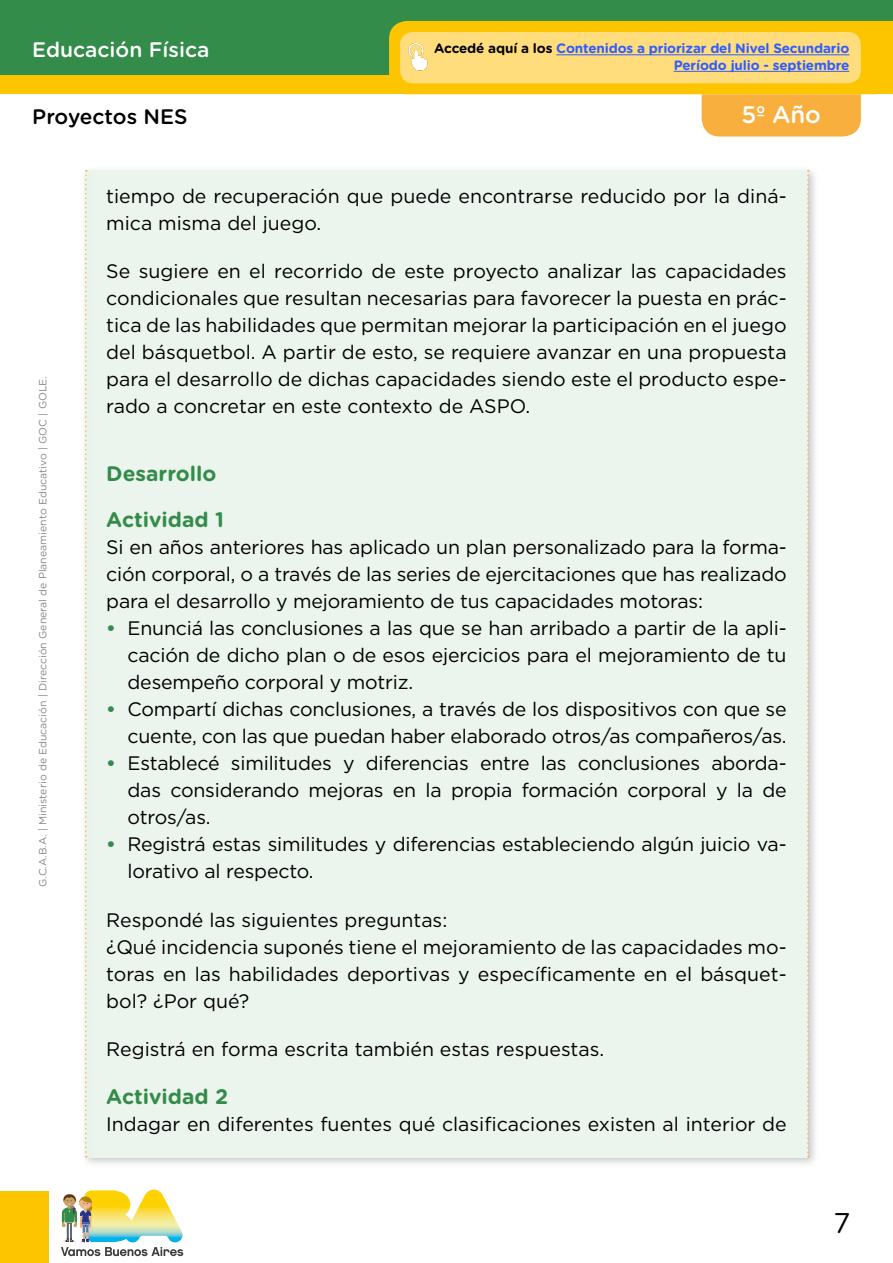
<style>
.page{position:relative;width:893px;height:1263px;background:#fff}
.page>*{position:absolute;margin:0;border:0;box-sizing:border-box;transform-origin:0 0}
.t1{font:28.5px "Gotham Rounded";color:#000}
.t2{font:500 24px "Gotham Rounded";color:#fff}
.t3{font:700 21px "Gotham Rounded";color:#338c4a}
.t4{font:500 21px "Gotham Rounded";color:#fff}
.t5{font:500 21px "Gotham Rounded";color:#000}
.t6{font:19.5px/27px "Gotham";letter-spacing:-.01em;color:#000;text-align:justify}
.t7{font:700 13.5px/16.5px "Gotham Rounded";letter-spacing:-.01em;color:#305cff;text-align:right}
.t8{font:10.5px "Gotham Rounded";color:#878787}
.s1{color:#000}
.s2{font-weight:700;color:#338c4a}
</style>
<div class="page">
<div style="left:0;top:0;width:893px;height:78px;background:#338c4a"></div>
<div style="left:0;top:1191px;width:48px;height:72px;background:#fdc500"></div>
<svg style="left:61px;top:1189px;width:122px;height:67px"></svg>
<div style="left:0;top:75px;width:893px;height:19px;background:#fdc500"></div>
<svg style="left:389px;top:21px;width:504px;height:115px"></svg>
<div style="left:400px;top:32px;width:461px;height:51px;background:#ffdc7c;border-radius:13px"></div>
<img style="left:400px;top:33px;width:28px;height:48px">
<hr style="left:556px;top:54px;width:293px;height:1px;background:#305cff">
<hr style="left:674px;top:71px;width:175px;height:1px;background:#305cff">
<div style="left:85px;top:170px;width:723px;height:987px;background:#ebf4ed"></div>
<div style="left:81px;top:166px;width:16px;height:1001px;background:#000;opacity:.22"></div>
<svg style="left:85px;top:170px;width:2px;height:987px"></svg>
<div style="left:803px;top:166px;width:16px;height:1001px;background:#000;opacity:.22"></div>
<svg style="left:807px;top:170px;width:2px;height:987px"></svg>
<p class="t4" style="left:32px;top:35px;width:179px">Educación Física</p>
<p class="t5" style="left:32px;top:101px;width:157px">Proyectos NES</p>
<p class="t7" style="left:434px;top:40px;width:417px"><span class="s1">Accedé aquí a los</span> Contenidos a priorizar del Nivel Secundario<br>Período julio - septiembre</p>
<p class="t2" style="left:741px;top:97px;width:81px">5º Año</p>
<p class="t8" style="left:36px;top:887px;width:512px;rotate:-90deg">G.C.A.B.A. | Ministerio de Educación | Dirección General de Planeamiento Educativo | GOC | GOLE.</p>
<p class="t6" style="left:106px;top:182px;width:682px">tiempo de recuperación que puede encontrarse reducido por la diná&shy;mica misma del juego.</p>
<p class="t6" style="left:106px;top:257px;width:682px">Se sugiere en el recorrido de este proyecto analizar las capacidades condicionales que resultan necesarias para favorecer la puesta en prác&shy;tica de las habilidades que permitan mejorar la participación en el juego del básquetbol. A partir de esto, se requiere avanzar en una propuesta para el desarrollo de dichas capacidades siendo este el producto espe&shy;rado a concretar en este contexto de ASPO.</p>
<p class="t3" style="left:106px;top:458px;width:112px">Desarrollo</p>
<p class="t3" style="left:106px;top:504px;width:119px">Actividad 1</p>
<p class="t6" style="left:106px;top:533px;width:682px">Si en años anteriores has aplicado un plan personalizado para la forma&shy;ción corporal, o a través de las series de ejercitaciones que has realizado para el desarrollo y mejoramiento de tus capacidades motoras:</p>
<p class="t6" style="left:128px;top:614px;width:661px;text-indent:-21px"><span class="s2">•</span> Enunciá las conclusiones a las que se han arribado a partir de la apli&shy;cación de dicho plan o de esos ejercicios para el mejoramiento de tu desempeño corporal y motriz.</p>
<p class="t6" style="left:106px;top:695px;width:682px;text-align:right"><span class="s2">•</span> Compartí dichas conclusiones, a través de los dispositivos con que se cuente, con las que puedan haber elaborado otros/as compañeros/as.</p>
<p class="t6" style="left:128px;top:749px;width:661px;text-indent:-21px"><span class="s2">•</span> Establecé similitudes y diferencias entre las conclusiones aborda&shy;das considerando mejoras en la propia formación corporal y la de otros/as.</p>
<p class="t6" style="left:128px;top:830px;width:661px;text-indent:-21px"><span class="s2">•</span> Registrá estas similitudes y diferencias estableciendo algún juicio va&shy;lorativo al respecto.</p>
<p class="t6" style="left:106px;top:906px;width:682px;text-align:left">Respondé las siguientes preguntas:<br>¿Qué incidencia suponés tiene el mejoramiento de las capacidades mo&shy;toras en las habilidades deportivas y específicamente en el básquet&shy;bol? ¿Por qué?</p>
<p class="t6" style="left:106px;top:1035px;width:499px">Registrá en forma escrita también estas respuestas.</p>
<p class="t3" style="left:106px;top:1081px;width:123px">Actividad 2</p>
<p class="t6" style="left:106px;top:1110px;width:682px">Indagar en diferentes fuentes qué clasificaciones existen al interior de</p>
<h1 class="t1" style="left:833px;top:1203px;width:18px">7</h1>
</div>
